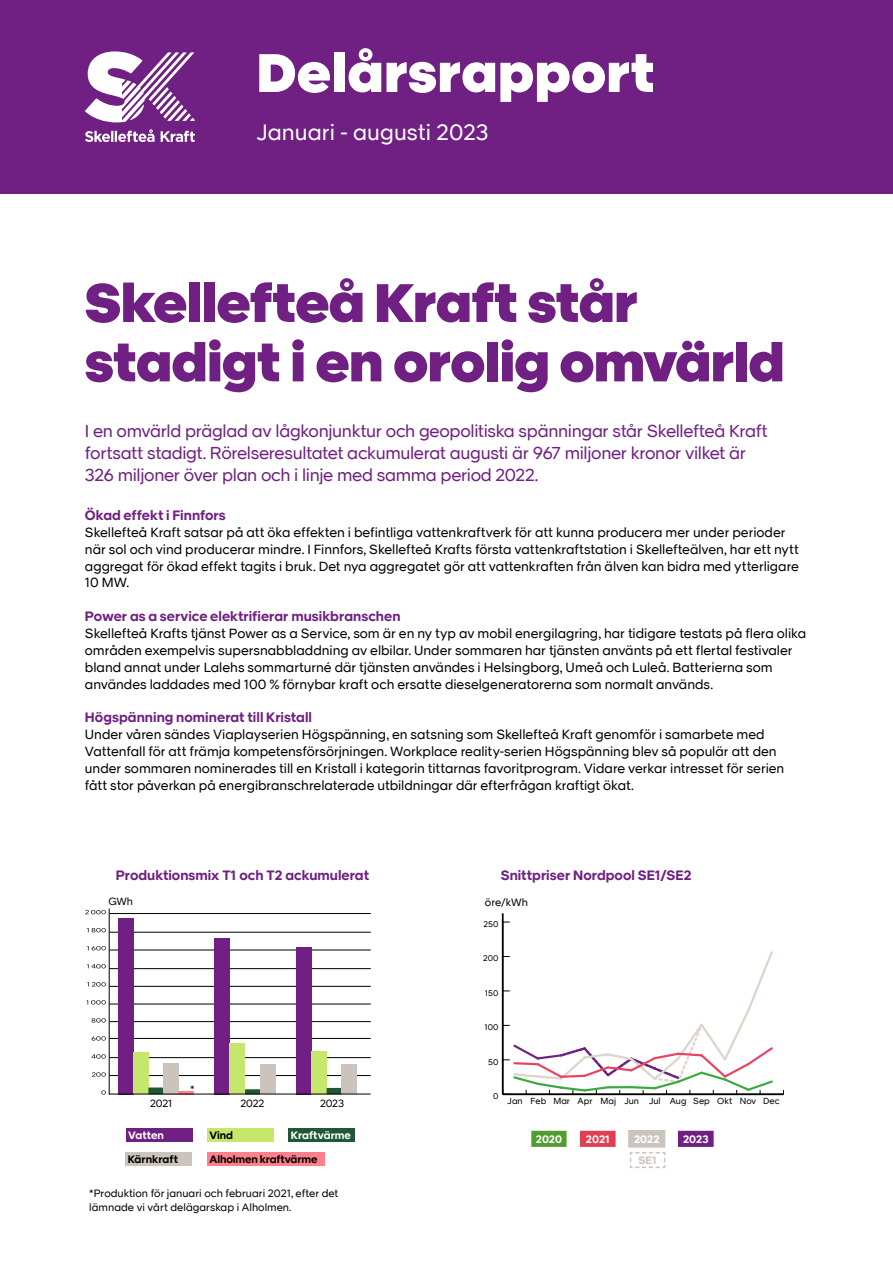
<style>
.page{position:relative;width:893px;height:1263px;background:#fff}
.page>*{position:absolute;margin:0;border:0;box-sizing:border-box;transform-origin:0 0}
.t1{font:900 54px/59.4px "SK Sans";letter-spacing:-.01em;color:#702082}
.t2{font:900 54px "SK Sans";letter-spacing:.01em;color:#fff}
.t3{font:22.5px "SK Sans";color:#fff}
.t4{font:17.55px/21.9px "SK Sans";letter-spacing:-.02em;color:#702082}
.t5{font:13.5px/16.8px "SK Sans";letter-spacing:-.005em;color:#000}
.t6{font:700 13.5px "SK Sans";color:#702082}
.t7{font:10.8px/13.5px "SK Sans";color:#000}
.t8{font:700 10.8px "SK Sans";letter-spacing:.01em;color:#fff}
.t9{font:700 10.8px "SK Sans";color:#cbc4bc}
.t10{font:700 10.65px "SK Sans";letter-spacing:-.01em;color:#000}
.t11{font:700 10.65px "SK Sans";color:#fff}
.t12{font:10.65px "SK Sans";letter-spacing:-.02em;color:#000}
.t13{font:9px "SK Sans";color:#000}
.t14{font:8.4px "SK Sans";color:#000}
</style>
<div class="page">
<hr style="left:503px;top:1093px;width:280px;height:2px;background:#000">
<hr style="left:502px;top:913px;width:2px;height:181px;background:#000">
<svg style="left:502px;top:949px;width:273px;height:146px"></svg>
<div style="left:0;top:0;width:893px;height:193px;background:#702082"></div>
<svg style="left:85px;top:129px;width:70px;height:13px"></svg>
<svg style="left:161px;top:131px;width:34px;height:11px"></svg>
<svg style="left:85px;top:51px;width:110px;height:71px"></svg>
<div style="left:288px;top:1128px;width:67px;height:14px;background:#215732"></div>
<div style="left:126px;top:1128px;width:66px;height:14px;background:#702082"></div>
<div style="left:207px;top:1128px;width:67px;height:14px;background:#c5e86c"></div>
<div style="left:125px;top:1152px;width:67px;height:13px;background:#cbc4bc"></div>
<div style="left:207px;top:1152px;width:117px;height:13px;background:#ff808b"></div>
<div style="left:679px;top:1131px;width:34px;height:15px;background:#702082"></div>
<div style="left:678px;top:1131px;width:36px;height:16px;border:2px solid #702082"></div>
<div style="left:532px;top:1131px;width:34px;height:15px;background:#509e2f"></div>
<div style="left:531px;top:1131px;width:36px;height:16px;border:2px solid #509e2f"></div>
<div style="left:581px;top:1131px;width:34px;height:15px;background:#e03e52"></div>
<div style="left:580px;top:1131px;width:36px;height:16px;border:2px solid #e03e52"></div>
<div style="left:629px;top:1131px;width:36px;height:16px;background:#cbc4bc"></div>
<div style="left:628px;top:1130px;width:37px;height:18px;border:2px solid #cbc4bc"></div>
<svg style="left:629px;top:1152px;width:37px;height:16px"></svg>
<hr style="left:109px;top:1038px;width:262px;height:1px;background:#000">
<hr style="left:109px;top:1057px;width:262px;height:1px;background:#000">
<hr style="left:109px;top:1075px;width:262px;height:1px;background:#000">
<hr style="left:109px;top:986px;width:262px;height:1px;background:#000">
<hr style="left:109px;top:1004px;width:262px;height:1px;background:#000">
<hr style="left:109px;top:1021px;width:262px;height:1px;background:#000">
<hr style="left:109px;top:950px;width:262px;height:1px;background:#000">
<hr style="left:109px;top:968px;width:262px;height:1px;background:#000">
<hr style="left:109px;top:932px;width:262px;height:1px;background:#000">
<hr style="left:109px;top:908px;width:1px;height:186px;background:#000">
<hr style="left:109px;top:913px;width:262px;height:1px;background:#000">
<div style="left:296px;top:947px;width:16px;height:147px;background:#702082"></div>
<div style="left:311px;top:1051px;width:16px;height:43px;background:#c5e86c"></div>
<div style="left:327px;top:1088px;width:15px;height:6px;background:#215732"></div>
<div style="left:342px;top:1064px;width:15px;height:30px;background:#cbc4bc"></div>
<div style="left:215px;top:938px;width:15px;height:156px;background:#702082"></div>
<div style="left:230px;top:1043px;width:15px;height:51px;background:#c5e86c"></div>
<svg style="left:245px;top:1089px;width:15px;height:4px"></svg>
<div style="left:260px;top:1064px;width:15px;height:30px;background:#cbc4bc"></div>
<div style="left:118px;top:918px;width:15px;height:176px;background:#702082"></div>
<div style="left:133px;top:1052px;width:15px;height:42px;background:#c5e86c"></div>
<svg style="left:148px;top:1087px;width:15px;height:6px"></svg>
<div style="left:163px;top:1063px;width:16px;height:31px;background:#cbc4bc"></div>
<hr style="left:179px;top:1091px;width:15px;height:3px;background:#ff808b">
<svg style="left:101px;top:1090px;width:5px;height:5px"></svg>
<svg style="left:92px;top:1072px;width:14px;height:5px"></svg>
<svg style="left:91px;top:1054px;width:15px;height:5px"></svg>
<svg style="left:92px;top:1036px;width:14px;height:4px"></svg>
<svg style="left:92px;top:1018px;width:14px;height:4px"></svg>
<svg style="left:86px;top:1000px;width:20px;height:4px"></svg>
<svg style="left:87px;top:982px;width:19px;height:4px"></svg>
<svg style="left:87px;top:964px;width:19px;height:4px"></svg>
<svg style="left:87px;top:946px;width:19px;height:4px"></svg>
<svg style="left:87px;top:928px;width:19px;height:4px"></svg>
<svg style="left:85px;top:910px;width:21px;height:4px"></svg>
<hr style="left:109px;top:1093px;width:262px;height:1px;background:#000">
<h1 class="t2" style="left:257px;top:40px;width:399px">Delårsrapport</h1>
<h2 class="t3" style="left:257px;top:118px;width:233px">Januari - augusti 2023</h2>
<h1 class="t1" style="left:85px;top:274px;width:701px">Skellefteå Kraft står stadigt i en orolig omvärld</h1>
<p class="t4" style="left:85px;top:420px;width:684px">I en omvärld präglad av lågkonjunktur och geopolitiska spänningar står Skellefteå Kraft fortsatt stadigt. Rörelseresultatet ackumulerat augusti är 967 miljoner kronor vilket är<br>326 miljoner över plan och i linje med samma period 2022.</p>
<p class="t6" style="left:85px;top:507px;width:142px">Ökad effekt i Finnfors</p>
<p class="t5" style="left:85px;top:523px;width:716px">Skellefteå Kraft satsar på att öka effekten i befintliga vattenkraftverk för att kunna producera mer under perioder när sol och vind producerar mindre. I Finnfors, Skellefteå Krafts första vattenkraftstation i Skellefteälven, har ett nytt aggregat för ökad effekt tagits i bruk. Det nya aggregatet gör att vattenkraften från älven kan bidra med ytterligare 10 MW.</p>
<p class="t6" style="left:85px;top:608px;width:317px">Power as a service elektrifierar musikbranschen</p>
<p class="t5" style="left:85px;top:625px;width:723px">Skellefteå Krafts tjänst Power as a Service, som är en ny typ av mobil energilagring, har tidigare testats på flera olika områden exempelvis supersnabbladdning av elbilar. Under sommaren har tjänsten använts på ett flertal festivaler bland annat under Lalehs sommarturné där tjänsten användes i Helsingborg, Umeå och Luleå. Batterierna som användes laddades med 100 % förnybar kraft och ersatte dieselgeneratorerna som normalt används.</p>
<p class="t6" style="left:85px;top:709px;width:229px">Högspänning nominerat till Kristall</p>
<p class="t5" style="left:85px;top:726px;width:701px">Under våren sändes Viaplayserien Högspänning, en satsning som Skellefteå Kraft genomför i samarbete med Vattenfall för att främja kompetensförsörjningen. Workplace reality-serien Högspänning blev så populär att den under sommaren nominerades till en Kristall i kategorin tittarnas favoritprogram. Vidare verkar intresset för serien fått stor påverkan på energibranschrelaterade utbildningar där efterfrågan kraftigt ökat.</p>
<p class="t6" style="left:116px;top:867px;width:255px">Produktionsmix T1 och T2 ackumulerat</p>
<p class="t12" style="left:108px;top:895px;width:26px">GWh</p>
<p class="t12" style="left:150px;top:1096px;width:24px">2021</p>
<p class="t7" style="left:190px;top:1082px;width:6px">*</p>
<p class="t12" style="left:241px;top:1096px;width:25px">2022</p>
<p class="t12" style="left:320px;top:1096px;width:26px">2023</p>
<p class="t11" style="left:128px;top:1128px;width:37px">Vatten</p>
<p class="t10" style="left:210px;top:1128px;width:25px">Vind</p>
<p class="t11" style="left:291px;top:1128px;width:62px">Kraftvärme</p>
<p class="t10" style="left:128px;top:1152px;width:52px">Kärnkraft</p>
<p class="t10" style="left:210px;top:1152px;width:109px">Alholmen kraftvärme</p>
<p class="t7" style="left:89px;top:1187px;width:251px">*Produktion för januari och februari 2021, efter det lämnade vi vårt delägarskap i Alholmen.</p>
<p class="t6" style="left:501px;top:867px;width:192px">Snittpriser Nordpool SE1/SE2</p>
<p class="t7" style="left:485px;top:895px;width:45px">öre/kWh</p>
<p class="t14" style="left:483px;top:919px;width:16px">250</p>
<p class="t14" style="left:483px;top:953px;width:17px">200</p>
<p class="t14" style="left:485px;top:988px;width:15px">150</p>
<p class="t14" style="left:484px;top:1022px;width:15px">100</p>
<p class="t14" style="left:488px;top:1056px;width:12px">50</p>
<p class="t14" style="left:493px;top:1091px;width:7px">0</p>
<p class="t13" style="left:508px;top:1095px;width:273px">Jan Feb Mar Apr Maj Jun Jul Aug Sep Okt Nov Dec</p>
<p class="t8" style="left:536px;top:1132px;width:28px">2020</p>
<p class="t8" style="left:586px;top:1132px;width:25px">2021</p>
<p class="t8" style="left:634px;top:1132px;width:27px">2022</p>
<p class="t8" style="left:683px;top:1132px;width:27px">2023</p>
<p class="t9" style="left:638px;top:1154px;width:20px">SE1</p>
</div>
